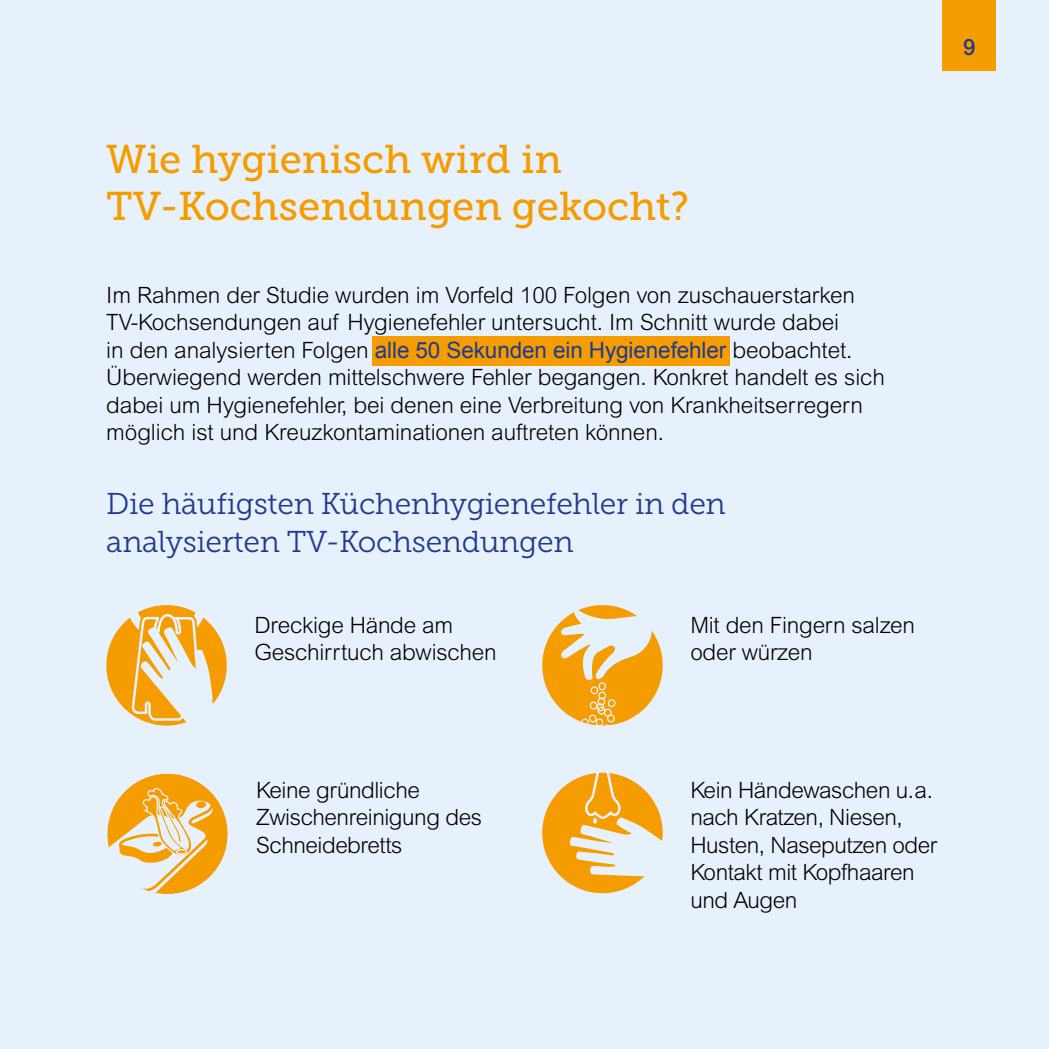
<style>
.page{position:relative;width:1049px;height:1049px;background:#e7f1fc}
.page>*{position:absolute;margin:0;border:0;box-sizing:border-box;transform-origin:0 0}
.t1{font:40px/47.5px "Museo Slab 500";color:#f59c00}
.t2{font:30px/37.5px "Museo Slab 300";letter-spacing:-.01em;color:#213a8f}
.t3{font:300 22.5px/27.5px "Arial MT Pro";letter-spacing:-.005em;color:#000}
.t4{font:500 22.5px "Arial MT Pro";color:#213a8f}
.s1{font-family:"Arial";font-weight:400;color:#213a8f}
</style>
<div class="page">
<div style="left:943px;top:0;width:53px;height:71px;background:#f59c00"></div>
<div style="left:542px;top:605px;width:121px;height:120px;background:#f59c00;border-radius:50%"></div>
<svg style="left:560px;top:609px;width:93px;height:71px"></svg>
<div style="left:590px;top:686px;width:8px;height:8px;border:1px solid #e7f1fc;border-radius:50%"></div>
<div style="left:598px;top:682px;width:8px;height:8px;border:1px solid #e7f1fc;border-radius:50%"></div>
<div style="left:598px;top:691px;width:8px;height:8px;border:1px solid #e7f1fc;border-radius:50%"></div>
<div style="left:608px;top:699px;width:7px;height:8px;border:1px solid #e7f1fc;border-radius:50%"></div>
<div style="left:596px;top:703px;width:8px;height:8px;border:1px solid #e7f1fc;border-radius:50%"></div>
<div style="left:604px;top:709px;width:8px;height:8px;border:1px solid #e7f1fc;border-radius:50%"></div>
<div style="left:590px;top:701px;width:7px;height:8px;border:1px solid #e7f1fc;border-radius:50%"></div>
<div style="left:597px;top:697px;width:8px;height:8px;border:1px solid #e7f1fc;border-radius:50%"></div>
<div style="left:597px;top:707px;width:8px;height:8px;border:1px solid #e7f1fc;border-radius:50%"></div>
<div style="left:607px;top:714px;width:8px;height:8px;border:1px solid #e7f1fc;border-radius:50%"></div>
<div style="left:596px;top:718px;width:7px;height:8px;border:1px solid #e7f1fc;border-radius:50%"></div>
<div style="left:604px;top:724px;width:6px;height:7px;background:#e7f1fc;border-radius:50%"></div>
<div style="left:581px;top:718px;width:8px;height:8px;border:1px solid #e7f1fc;border-radius:50%"></div>
<div style="left:589px;top:714px;width:8px;height:8px;border:1px solid #e7f1fc;border-radius:50%"></div>
<div style="left:542px;top:773px;width:121px;height:120px;background:#f59c00;border-radius:50%"></div>
<svg style="left:569px;top:772px;width:94px;height:106px"></svg>
<svg style="left:106px;top:605px;width:121px;height:121px"></svg>
<svg style="left:107px;top:773px;width:121px;height:121px"></svg>
<div style="left:372px;top:337px;width:358px;height:29px;background:#f59c00"></div>
<h1 class="t1" style="left:106px;top:135px;width:584px">Wie hygienisch wird in<br>TV-Kochsendungen gekocht?</h1>
<p class="t3" style="left:106px;top:281px;width:780px">Im Rahmen der Studie wurden im Vorfeld 100 Folgen von zuschauerstarken TV-Kochsendungen auf Hygienefehler untersucht. Im Schnitt wurde dabei<br>in den analysierten Folgen <span class="s1">alle 50 Sekunden ein Hygienefehler</span> beobachtet.<br>Überwiegend werden mittelschwere Fehler begangen. Konkret handelt es sich dabei um Hygienefehler, bei denen eine Verbreitung von Krankheitserregern möglich ist und Kreuzkontaminationen auftreten können.</p>
<h2 class="t2" style="left:106px;top:485px;width:621px">Die häufigsten Küchenhygienefehler in den analysierten TV-Kochsendungen</h2>
<p class="t3" style="left:254px;top:611px;width:244px">Dreckige Hände am<br>Geschirrtuch abwischen</p>
<p class="t3" style="left:690px;top:611px;width:226px">Mit den Fingern salzen oder würzen</p>
<p class="t4" style="left:963px;top:34px;width:14px">9</p>
<p class="t3" style="left:256px;top:776px;width:227px">Keine gründliche<br>Zwischenreinigung des<br>Schneidebretts</p>
<p class="t3" style="left:690px;top:776px;width:249px">Kein Händewaschen u.a. nach Kratzen, Niesen,<br>Husten, Naseputzen oder<br>Kontakt mit Kopfhaaren und Augen</p>
</div>
